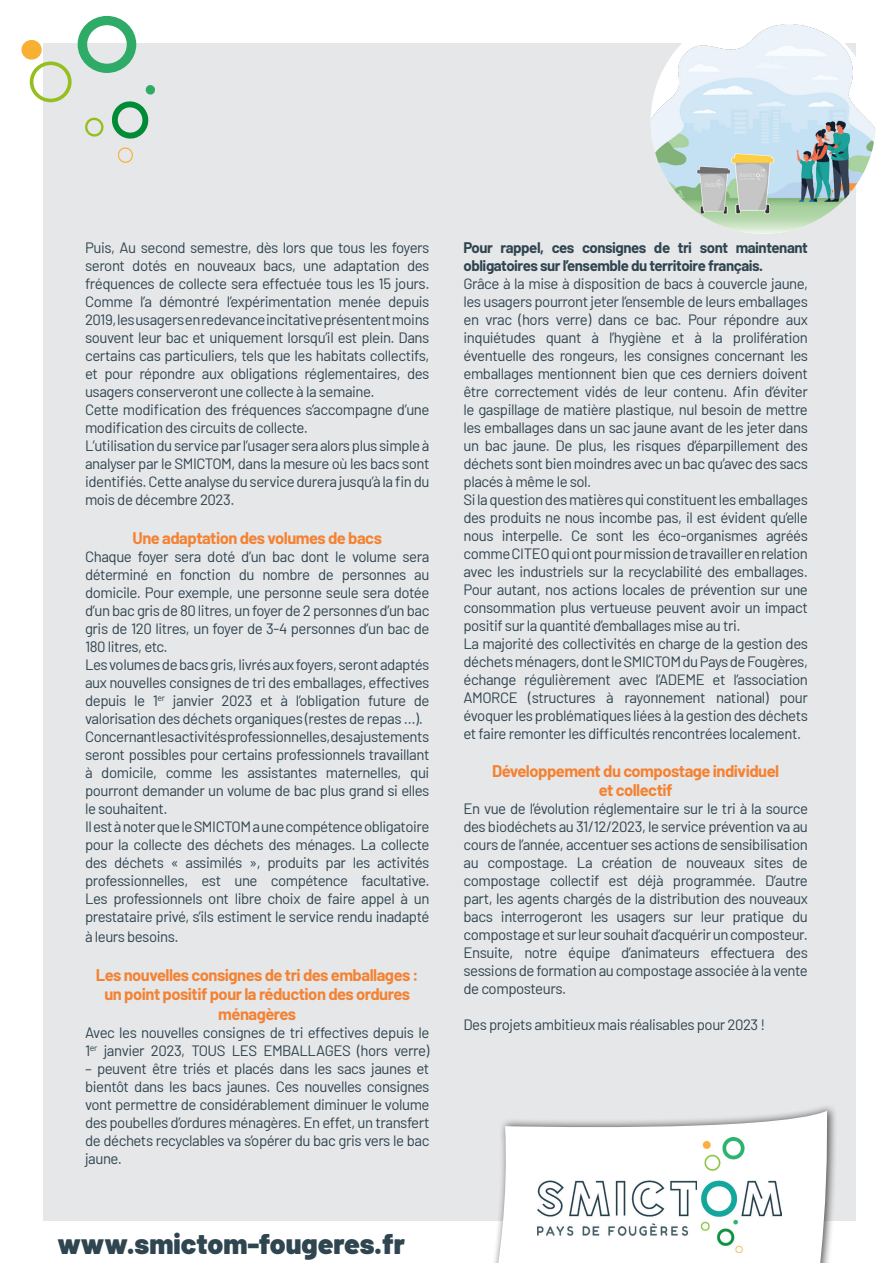
<style>
.page{position:relative;width:893px;height:1263px;background:#fff}
.page>*{position:absolute;margin:0;border:0;box-sizing:border-box;transform-origin:0 0}
.t1{font:900 28.5px "Barlow";color:#2f454f}
.t2{font:700 16.5px/19.5px "Barlow";letter-spacing:-.03em;color:#f48232;text-align:center}
.t3{font:15px/18px "Barlow";letter-spacing:-.03em;color:#2f444f;text-align:justify}
.t4{font:700 15px/18px "Barlow";letter-spacing:-.03em;color:#2f444f}
</style>
<div class="page">
<div style="left:43px;top:43px;width:813px;height:1177px;background:#e6e7e9"></div>
<img style="left:651px;top:24px;width:225px;height:210px">
<svg style="left:78px;top:16px;width:58px;height:57px"></svg>
<svg style="left:30px;top:62px;width:42px;height:40px"></svg>
<div style="left:21px;top:40px;width:21px;height:20px;background:#f7b033;border-radius:50%"></div>
<svg style="left:85px;top:85px;width:70px;height:54px"></svg>
<svg style="left:117px;top:147px;width:16px;height:16px"></svg>
<div style="left:463px;top:1104px;width:374px;height:159px;background:#231f20;opacity:.75"></div>
<svg style="left:468px;top:1111px;width:364px;height:152px;fill:#fff"></svg>
<img style="left:537px;top:1137px;width:245px;height:115px">
<p class="t3" style="left:85px;top:238px;width:346px">Puis, Au second semestre, dès lors que tous les foyers seront dotés en nouveaux bacs, une adaptation des fréquences de collecte sera effectuée tous les 15 jours.<br>Comme l’a démontré l’expérimentation menée depuis 2019, les usagers en redevance incitative présentent moins souvent leur bac et uniquement lorsqu’il est plein. Dans certains cas particuliers, tels que les habitats collectifs, et pour répondre aux obligations réglementaires, des usagers conserveront une collecte à la semaine.</p>
<p class="t3" style="left:85px;top:400px;width:346px">Cette modification des fréquences s’accompagne d’une modification des circuits de collecte.</p>
<p class="t3" style="left:85px;top:436px;width:346px">L’utilisation du service par l’usager sera alors plus simple à analyser par le SMICTOM, dans la mesure où les bacs sont identifiés. Cette analyse du service durera jusqu’à la fin du mois de décembre 2023.</p>
<p class="t2" style="left:133px;top:527px;width:251px">Une adaptation des volumes de bacs</p>
<p class="t3" style="left:85px;top:547px;width:346px">Chaque foyer sera doté d’un bac dont le volume sera déterminé en fonction du nombre de personnes au domicile. Pour exemple, une personne seule sera dotée d’un bac gris de 80 litres, un foyer de 2 personnes d’un bac gris de 120 litres, un foyer de 3-4 personnes d’un bac de 180 litres, etc.</p>
<p class="t3" style="left:85px;top:655px;width:346px">Les volumes de bacs gris, livrés aux foyers, seront adaptés aux nouvelles consignes de tri des emballages, effectives depuis le 1<sup>er</sup> janvier 2023 et à l’obligation future de valorisation des déchets organiques (restes de repas …).</p>
<p class="t3" style="left:85px;top:727px;width:346px">Concernant les activités professionnelles, des ajustements seront possibles pour certains professionnels travaillant à domicile, comme les assistantes maternelles, qui pourront demander un volume de bac plus grand si elles le souhaitent.</p>
<p class="t3" style="left:85px;top:817px;width:346px">Il est à noter que le SMICTOM a une compétence obligatoire pour la collecte des déchets des ménages. La collecte des déchets « assimilés », produits par les activités professionnelles, est une compétence facultative.<br>Les professionnels ont libre choix de faire appel à un prestataire privé, s’ils estiment le service rendu inadapté</p>
<p class="t3" style="left:85px;top:926px;width:95px">à leurs besoins.</p>
<p class="t2" style="left:96px;top:964px;width:324px">Les nouvelles consignes de tri des emballages : un point positif pour la réduction des ordures ménagères</p>
<p class="t3" style="left:85px;top:1022px;width:346px">Avec les nouvelles consignes de tri effectives depuis le<br>1<sup>er</sup> janvier 2023, TOUS LES EMBALLAGES (hors verre)</p>
<p class="t3" style="left:85px;top:1058px;width:346px">– peuvent être triés et placés dans les sacs jaunes et bientôt dans les bacs jaunes. Ces nouvelles consignes vont permettre de considérablement diminuer le volume des poubelles d’ordures ménagères. En effet, un transfert de déchets recyclables va s’opérer du bac gris vers le bac jaune.</p>
<p class="t1" style="left:57px;top:1222px;width:349px">www.smictom-fougeres.fr</p>
<p class="t4" style="left:463px;top:238px;width:346px">Pour rappel, ces consignes de tri sont maintenant obligatoires sur l’ensemble du territoire français.</p>
<p class="t3" style="left:463px;top:274px;width:346px">Grâce à la mise à disposition de bacs à couvercle jaune, les usagers pourront jeter l’ensemble de leurs emballages en vrac (hors verre) dans ce bac. Pour répondre aux inquiétudes quant à l’hygiène et à la prolifération éventuelle des rongeurs, les consignes concernant les emballages mentionnent bien que ces derniers doivent être correctement vidés de leur contenu. Afin d’éviter le gaspillage de matière plastique, nul besoin de mettre les emballages dans un sac jaune avant de les jeter dans un bac jaune. De plus, les risques d’éparpillement des déchets sont bien moindres avec un bac qu’avec des sacs placés à même le sol.</p>
<p class="t3" style="left:463px;top:490px;width:346px">Si la question des matières qui constituent les emballages des produits ne nous incombe pas, il est évident qu’elle nous interpelle. Ce sont les éco-organismes agréés comme CITEO qui ont pour mission de travailler en relation avec les industriels sur la recyclabilité des emballages.<br>Pour autant, nos actions locales de prévention sur une consommation plus vertueuse peuvent avoir un impact positif sur la quantité d’emballages mise au tri.</p>
<p class="t3" style="left:463px;top:634px;width:346px">La majorité des collectivités en charge de la gestion des déchets ménagers, dont le SMICTOM du Pays de Fougères, échange régulièrement avec l’ADEME et l’association AMORCE (structures à rayonnement national) pour évoquer les problématiques liées à la gestion des déchets et faire remonter les difficultés rencontrées localement.</p>
<p class="t2" style="left:492px;top:760px;width:289px">Développement du compostage individuel</p>
<p class="t2" style="left:599px;top:779px;width:75px">et collectif</p>
<p class="t3" style="left:463px;top:799px;width:346px">En vue de l’évolution réglementaire sur le tri à la source des biodéchets au 31/12/2023, le service prévention va au cours de l’année, accentuer ses actions de sensibilisation au compostage. La création de nouveaux sites de compostage collectif est déjà programmée. D’autre part, les agents chargés de la distribution des nouveaux bacs interrogeront les usagers sur leur pratique du compostage et sur leur souhait d’acquérir un composteur.<br>Ensuite, notre équipe d’animateurs effectuera des sessions de formation au compostage associée à la vente de composteurs.</p>
<p class="t3" style="left:463px;top:1015px;width:303px">Des projets ambitieux mais réalisables pour 2023 !</p>
</div>
